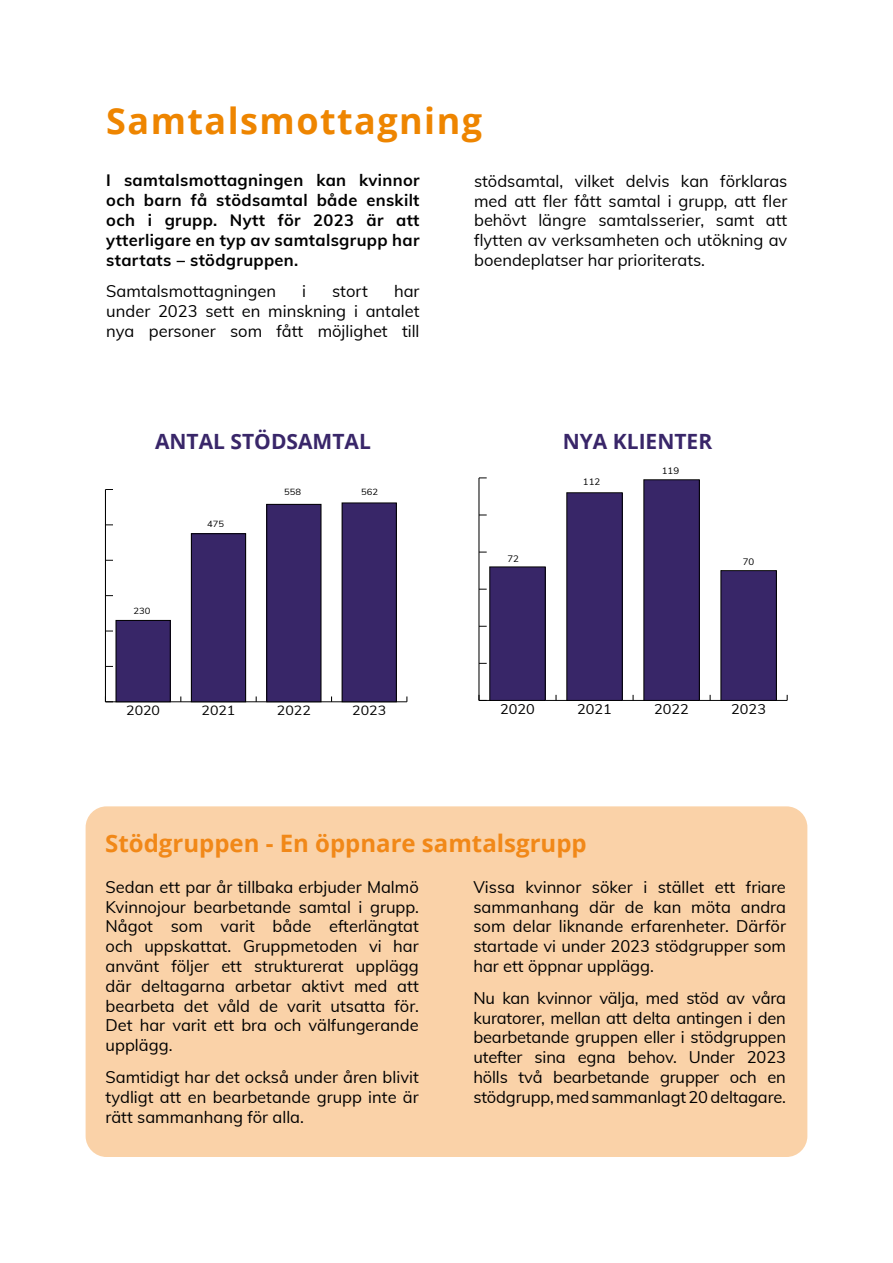
<style>
.page{position:relative;width:893px;height:1263px;background:#fff}
.page>*{position:absolute;margin:0;border:0;box-sizing:border-box;transform-origin:0 0}
.t1{font:700 36px "Open Sans";letter-spacing:.04em;color:#ee8500}
.t2{font:700 24px "Open Sans";color:#f18818}
.t3{font:700 21px "Open Sans";color:#392669}
.t4{font:16.5px/19.8px "Muli";color:#000;text-align:justify}
.t5{font:700 16.5px/19.8px "Muli";letter-spacing:.02em;color:#000;text-align:justify}
.t6{font:13.65px "Muli";color:#000;scale:1.05 1}
.t7{font:13.05px "Muli";color:#000;scale:1.08 1}
.t8{font:9.15px "Muli";color:#000;scale:1.05 1}
.t9{font:8.7px "Muli";color:#000;scale:1.08 1}
</style>
<div class="page">
<div style="left:89px;top:809px;width:715px;height:345px;background:#fad2a8;border-radius:18px"></div>
<div style="left:86px;top:806px;width:721px;height:351px;border:6px solid #f6a652;border-radius:18px"></div>
<hr style="left:105px;top:701px;width:302px;height:1px;background:#000">
<hr style="left:105px;top:489px;width:1px;height:213px;background:#000">
<div style="left:116px;top:620px;width:54px;height:82px;background:#382668"></div>
<div style="left:116px;top:620px;width:54px;height:82px;border:1px solid #000"></div>
<div style="left:191px;top:534px;width:55px;height:168px;background:#382668"></div>
<div style="left:191px;top:534px;width:55px;height:168px;border:1px solid #000"></div>
<div style="left:267px;top:504px;width:54px;height:198px;background:#382668"></div>
<div style="left:267px;top:504px;width:54px;height:198px;border:1px solid #000"></div>
<div style="left:342px;top:503px;width:54px;height:199px;background:#382668"></div>
<div style="left:342px;top:503px;width:54px;height:199px;border:1px solid #000"></div>
<hr style="left:479px;top:700px;width:308px;height:1px;background:#000">
<hr style="left:479px;top:478px;width:1px;height:222px;background:#000">
<svg style="left:479px;top:695px;width:8px;height:5px"></svg>
<div style="left:490px;top:567px;width:55px;height:133px;background:#382668"></div>
<div style="left:567px;top:493px;width:55px;height:207px;background:#382668"></div>
<div style="left:644px;top:480px;width:55px;height:220px;background:#382668"></div>
<div style="left:721px;top:571px;width:55px;height:129px;background:#382668"></div>
<div style="left:721px;top:571px;width:55px;height:129px;border:1px solid #000"></div>
<h1 class="t1" style="left:106px;top:95px;width:377px">Samtalsmottagning</h1>
<p class="t5" style="left:106px;top:170px;width:315px">I samtalsmottagningen kan kvinnor och barn få stödsamtal både enskilt och i grupp. Nytt för 2023 är att ytterligare en typ av samtalsgrupp har startats – stödgruppen.</p>
<p class="t4" style="left:106px;top:281px;width:171px">Samtalsmottagningen</p>
<p class="t4" style="left:302px;top:281px;width:5px">i</p>
<p class="t4" style="left:332px;top:281px;width:37px">stort</p>
<p class="t4" style="left:106px;top:281px;width:315px;text-indent:288px">har under 2023 sett en minskning i antalet nya personer som fått möjlighet till</p>
<p class="t3" style="left:155px;top:427px;width:217px">ANTAL STÖDSAMTAL</p>
<p class="t9" style="left:133px;top:604px;width:17px">230</p>
<p class="t9" style="left:207px;top:517px;width:17px">475</p>
<p class="t9" style="left:284px;top:486px;width:17px">558</p>
<p class="t9" style="left:361px;top:486px;width:17px">562</p>
<p class="t7" style="left:126px;top:701px;width:33px">2020</p>
<p class="t7" style="left:202px;top:701px;width:33px">2021</p>
<p class="t7" style="left:277px;top:701px;width:33px">2022</p>
<p class="t7" style="left:352px;top:701px;width:33px">2023</p>
<p class="t4" style="left:474px;top:170px;width:315px">stödsamtal, vilket delvis kan förklaras med att fler fått samtal i grupp, att fler behövt längre samtalsserier, samt att flytten av verksamheten och utökning av boendeplatser har prioriterats.</p>
<p class="t3" style="left:563px;top:426px;width:151px">NYA KLIENTER</p>
<p class="t8" style="left:507px;top:552px;width:13px">72</p>
<p class="t8" style="left:583px;top:475px;width:18px">112</p>
<p class="t8" style="left:662px;top:464px;width:18px">119</p>
<p class="t8" style="left:743px;top:555px;width:13px">70</p>
<p class="t6" style="left:500px;top:699px;width:35px">2020</p>
<p class="t6" style="left:577px;top:699px;width:35px">2021</p>
<p class="t6" style="left:654px;top:699px;width:35px">2022</p>
<p class="t6" style="left:731px;top:699px;width:35px">2023</p>
<h2 class="t2" style="left:105px;top:826px;width:483px">Stödgruppen - En öppnare samtalsgrupp</h2>
<p class="t4" style="left:106px;top:876px;width:315px">Sedan ett par år tillbaka erbjuder Malmö Kvinnojour bearbetande samtal i grupp.<br>Något som varit både efterlängtat och uppskattat. Gruppmetoden vi har använt följer ett strukturerat upplägg där deltagarna arbetar aktivt med att bearbeta det våld de varit utsatta för.<br>Det har varit ett bra och välfungerande upplägg.</p>
<p class="t4" style="left:106px;top:1066px;width:315px">Samtidigt har det också under åren blivit tydligt att en bearbetande grupp inte är rätt sammanhang för alla.</p>
<p class="t4" style="left:473px;top:876px;width:314px">Vissa kvinnor söker i stället ett friare sammanhang där de kan möta andra som delar liknande erfarenheter. Därför startade vi under 2023 stödgrupper som har ett öppnar upplägg.</p>
<p class="t4" style="left:473px;top:987px;width:314px">Nu kan kvinnor välja, med stöd av våra kuratorer, mellan att delta antingen i den bearbetande gruppen eller i stödgruppen utefter sina egna behov. Under 2023 hölls två bearbetande grupper och en stödgrupp, med sammanlagt 20 deltagare.</p>
</div>
